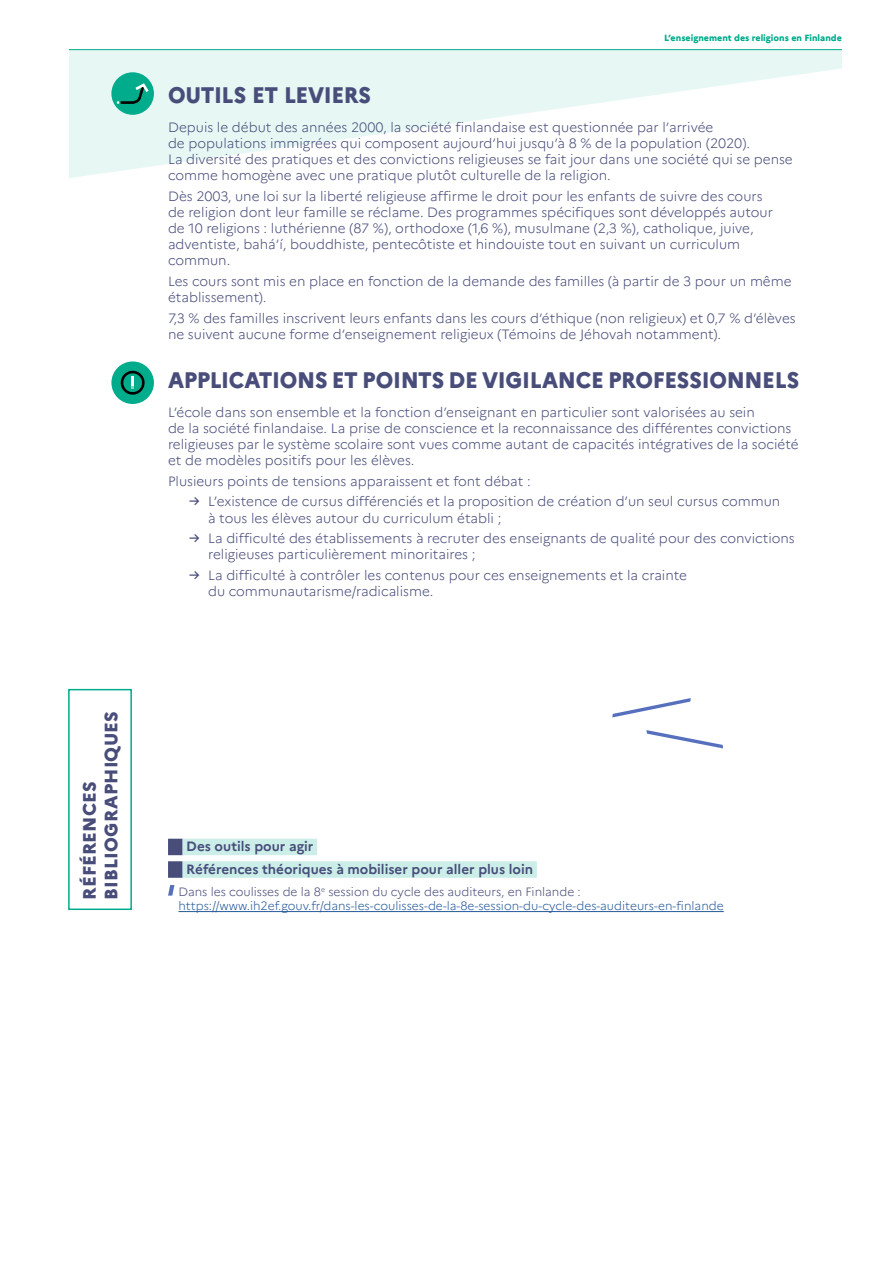
<style>
.page{position:relative;width:893px;height:1263px;background:#fff}
.page>*{position:absolute;margin:0;border:0;box-sizing:border-box;transform-origin:0 0}
.t1{font:800 22.5px "Marianne";letter-spacing:-.01em;color:#484d7a;scale:.95 1}
.t2{font:800 18px "Marianne";letter-spacing:.01em;color:#484d7a}
.Txt{font:300 13.5px/16.2px "Marianne";color:#484d7a}
.Txt_Ref_Biblio{font:700 13.5px "Marianne";color:#484d7a}
.Titre_Ref_Biblio{font:700 13.5px "Marianne";color:#484d7a}
.t3{font:300 12px/14.4px "Marianne";color:#275b9b}
.t4{font:800 9px "Marianne";color:#00ac8c}
.s1{font-weight:500}
.s2{color:#484d7a}
</style>
<div class="page">
<svg style="left:69px;top:50px;width:773px;height:128px;fill:#e6f7f4"></svg>
<svg style="left:612px;top:698px;width:79px;height:19px"></svg>
<svg style="left:646px;top:730px;width:77px;height:18px"></svg>
<hr style="left:69px;top:49px;width:773px;height:1px;background:#00ac8c">
<div style="left:111px;top:361px;width:43px;height:43px;background:#00ac8c;border-radius:50%"></div>
<svg style="left:120px;top:370px;width:25px;height:25px"></svg>
<div style="left:168px;top:839px;width:15px;height:16px;background:#484d7a"></div>
<div style="left:183px;top:839px;width:134px;height:16px;background:#cceee8"></div>
<div style="left:168px;top:861px;width:15px;height:17px;background:#484d7a"></div>
<div style="left:183px;top:861px;width:354px;height:17px;background:#cceee8"></div>
<hr style="left:178px;top:911px;width:546px;height:1px;background:#275b9b">
<svg style="left:168px;top:885px;width:6px;height:11px"></svg>
<div style="left:68px;top:689px;width:64px;height:221px;border:2px solid #00ac8c"></div>
<div style="left:111px;top:72px;width:43px;height:43px;background:#00ac8c;border-radius:50%"></div>
<svg style="left:117px;top:83px;width:32px;height:21px"></svg>
<p class="t2" style="left:79px;top:900px;width:120px;rotate:-90deg">RÉFÉRENCES</p>
<p class="t2" style="left:100px;top:900px;width:190px;rotate:-90deg">BIBLIOGRAPHIQUES</p>
<p class="t4" style="left:664px;top:32px;width:179px">L’enseignement des religions en Finlande</p>
<p class="t1" style="left:168px;top:81px;width:215px">OUTILS ET LEVIERS</p>
<p class="Txt" style="left:168px;top:119px;width:626px">Depuis le début des années 2000, la société finlandaise est questionnée par l’arrivée<br>de populations immigrées qui composent aujourd’hui jusqu’à 8 % de la population (2020).<br>La diversité des pratiques et des convictions religieuses se fait jour dans une société qui se pense comme homogène avec une pratique plutôt culturelle de la religion.</p>
<p class="Txt" style="left:168px;top:188px;width:606px">Dès 2003, une loi sur la liberté religieuse affirme le droit pour les enfants de suivre des cours de religion dont leur famille se réclame. Des programmes spécifiques sont développés autour de 10 religions : luthérienne (87 %), orthodoxe (1,6 %), musulmane (2,3 %), catholique, juive, adventiste, bahá’í, bouddhiste, pentecôtiste et hindouiste tout en suivant un curriculum commun.</p>
<p class="Txt" style="left:168px;top:273px;width:625px">Les cours sont mis en place en fonction de la demande des familles (à partir de 3 pour un même établissement).</p>
<p class="Txt" style="left:168px;top:310px;width:629px">7,3 % des familles inscrivent leurs enfants dans les cours d’éthique (non religieux) et 0,7 % d’élèves ne suivent aucune forme d’enseignement religieux (Témoins de Jéhovah notamment).</p>
<p class="t1" style="left:168px;top:366px;width:666px">APPLICATIONS ET POINTS DE VIGILANCE PROFESSIONNELS</p>
<p class="Txt" style="left:168px;top:404px;width:632px">L’école dans son ensemble et la fonction d’enseignant en particulier sont valorisées au sein<br>de la société finlandaise. La prise de conscience et la reconnaissance des différentes convictions religieuses par le système scolaire sont vues comme autant de capacités intégratives de la société et de modèles positifs pour les élèves.</p>
<p class="Txt" style="left:168px;top:473px;width:364px">Plusieurs points de tensions apparaissent et font débat :</p>
<p class="Txt" style="left:208px;top:493px;width:574px;text-indent:-19px"><span class="s1">→</span> L’existence de cursus différenciés et la proposition de création d’un seul cursus commun à tous les élèves autour du curriculum établi ;</p>
<p class="Txt" style="left:208px;top:530px;width:588px;text-indent:-19px"><span class="s1">→</span> La difficulté des établissements à recruter des enseignants de qualité pour des convictions religieuses particulièrement minoritaires ;</p>
<p class="Txt" style="left:208px;top:567px;width:480px;text-indent:-19px"><span class="s1">→</span> La difficulté à contrôler les contenus pour ces enseignements et la crainte du communautarisme/radicalisme.</p>
<p class="Titre_Ref_Biblio" style="left:186px;top:838px;width:129px">Des outils pour agir</p>
<p class="Txt_Ref_Biblio" style="left:186px;top:861px;width:348px">Références théoriques à mobiliser pour aller plus loin</p>
<p class="t3" style="left:178px;top:884px;width:547px"><span class="s2">Dans les coulisses de la 8</span><sup>e</sup> <span class="s2">session du cycle des auditeurs, en Finlande : </span>https://www.ih2ef.gouv.fr/dans-les-coulisses-de-la-8e-session-du-cycle-des-auditeurs-en-finlande</p>
</div>
